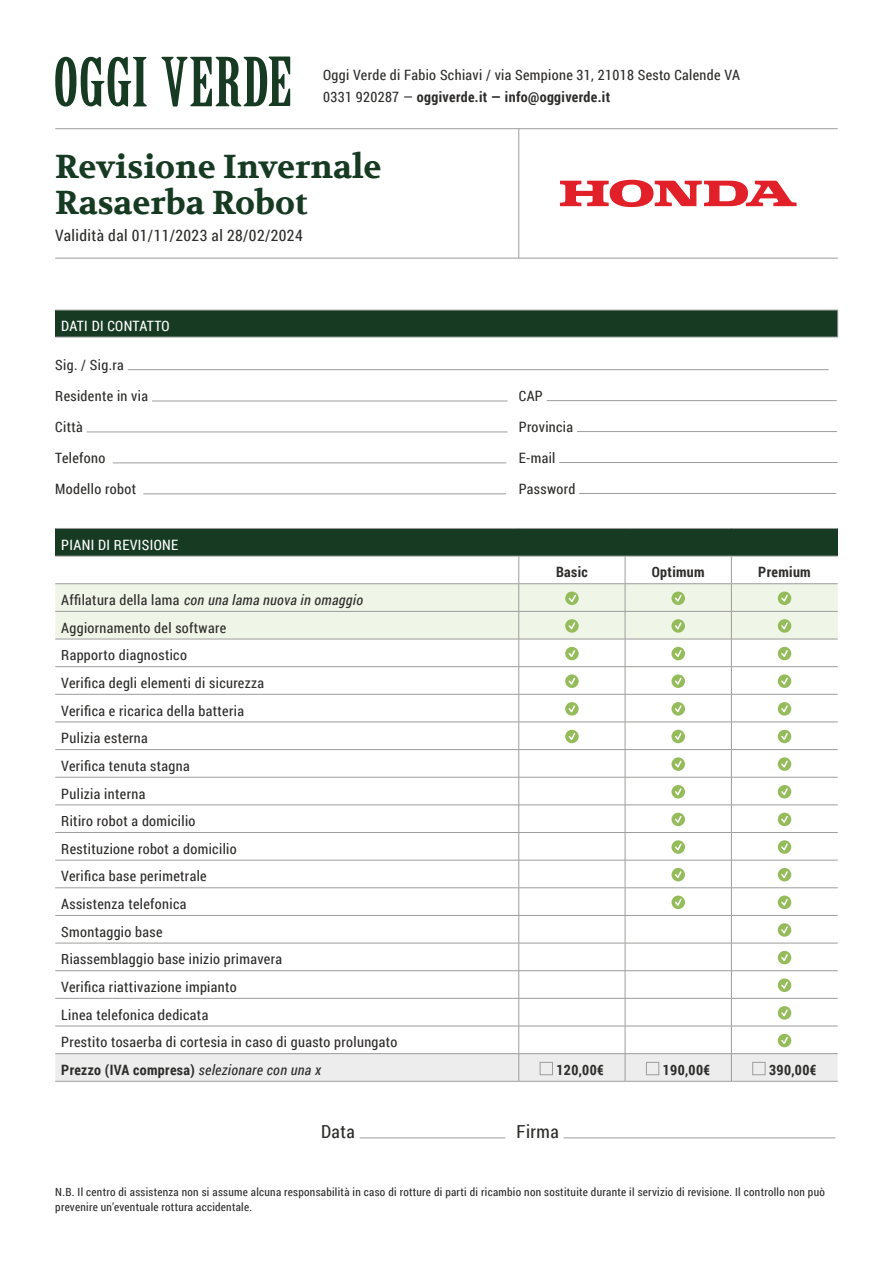
<style>
.page{position:relative;width:893px;height:1263px;background:#fff}
.page>*{position:absolute;margin:0;border:0;box-sizing:border-box;transform-origin:0 0}
.t1{font:700 33px/36px "Volkhov";color:#163a22}
.t2{font:18px "Roboto Condensed";letter-spacing:.025em;color:#2e2d2c}
.t3{font:15.75px "Roboto Condensed";letter-spacing:.025em;color:#2e2d2c}
.t4{font:14.25px/27.6px "Roboto Condensed";letter-spacing:.025em;color:#2e2d2c}
.t5{font:700 14.25px "Roboto Condensed";letter-spacing:.025em;color:#2e2d2c}
.t6{font:14.25px "Roboto Condensed";letter-spacing:.025em;color:#fff}
.t7{font:11.25px/15px "Roboto Condensed";letter-spacing:.025em;color:#2e2d2c}
.s1{font-weight:700}
.s2{font-style:italic}
</style>
<div class="page">
<hr style="left:55px;top:128px;width:783px;height:1px;background:#9d9d9c">
<hr style="left:518px;top:128px;width:1px;height:130px;background:#9d9d9c">
<hr style="left:55px;top:258px;width:783px;height:1px;background:#9d9d9c">
<svg style="left:55px;top:57px;width:92px;height:50px"></svg>
<svg style="left:161px;top:57px;width:129px;height:50px"></svg>
<div style="left:55px;top:528px;width:783px;height:28px;background:#163a22"></div>
<hr style="left:55px;top:528px;width:464px;height:1px;background:#9d9d9c">
<hr style="left:519px;top:528px;width:106px;height:1px;background:#9d9d9c">
<hr style="left:625px;top:528px;width:106px;height:1px;background:#9d9d9c">
<hr style="left:731px;top:528px;width:107px;height:1px;background:#9d9d9c">
<hr style="left:55px;top:1081px;width:464px;height:1px;background:#9d9d9c">
<hr style="left:519px;top:1081px;width:106px;height:1px;background:#9d9d9c">
<hr style="left:625px;top:1081px;width:106px;height:1px;background:#9d9d9c">
<hr style="left:731px;top:1081px;width:107px;height:1px;background:#9d9d9c">
<svg style="left:55px;top:556px;width:783px;height:525px"></svg>
<div style="left:540px;top:1062px;width:13px;height:13px;border:1px solid #9d9d9c"></div>
<div style="left:646px;top:1062px;width:13px;height:13px;border:1px solid #9d9d9c"></div>
<div style="left:752px;top:1062px;width:13px;height:13px;border:1px solid #9d9d9c"></div>
<hr style="left:128px;top:369px;width:701px;height:1px;background:#9d9d9c">
<hr style="left:152px;top:401px;width:356px;height:1px;background:#9d9d9c">
<hr style="left:547px;top:400px;width:290px;height:1px;background:#9d9d9c">
<hr style="left:87px;top:432px;width:421px;height:1px;background:#9d9d9c">
<hr style="left:577px;top:431px;width:260px;height:1px;background:#9d9d9c">
<hr style="left:113px;top:463px;width:393px;height:1px;background:#9d9d9c">
<hr style="left:559px;top:462px;width:279px;height:1px;background:#9d9d9c">
<hr style="left:143px;top:494px;width:363px;height:1px;background:#9d9d9c">
<hr style="left:579px;top:493px;width:257px;height:1px;background:#9d9d9c">
<div style="left:55px;top:310px;width:783px;height:27px;background:#163a22"></div>
<hr style="left:55px;top:310px;width:783px;height:1px;background:#9d9d9c">
<svg style="left:837px;top:310px;width:1px;height:27px"></svg>
<hr style="left:55px;top:337px;width:783px;height:1px;background:#9d9d9c">
<hr style="left:360px;top:1137px;width:145px;height:1px;background:#9d9d9c">
<hr style="left:564px;top:1137px;width:271px;height:1px;background:#9d9d9c">
<svg style="left:560px;top:180px;width:237px;height:27px"></svg>
<p class="t4" style="left:323px;top:63px;width:418px;line-height:22.5px">Oggi Verde di Fabio Schiavi / via Sempione 31, 21018 Sesto Calende VA<br>0331 920287 — <span class="s1">oggiverde.it — info@oggiverde.it</span></p>
<h1 class="t1" style="left:55px;top:150px;width:328px">Revisione Invernale<br>Rasaerba Robot</h1>
<p class="t3" style="left:55px;top:224px;width:249px">Validità dal 01/11/2023 al 28/02/2024</p>
<p class="t6" style="left:61px;top:316px;width:110px">DATI DI CONTATTO</p>
<p class="t4" style="left:55px;top:349px;width:94px;line-height:30.9px">Sig. / Sig.ra<br>Residente in via</p>
<p class="t4" style="left:519px;top:381px;width:26px">CAP</p>
<p class="t4" style="left:55px;top:412px;width:29px">Città</p>
<p class="t4" style="left:519px;top:412px;width:56px">Provincia</p>
<p class="t4" style="left:55px;top:443px;width:52px">Telefono</p>
<p class="t4" style="left:519px;top:443px;width:38px">E-mail</p>
<p class="t4" style="left:55px;top:474px;width:82px">Modello robot</p>
<p class="t4" style="left:519px;top:474px;width:58px">Password</p>
<p class="t6" style="left:61px;top:535px;width:118px">PIANI DI REVISIONE</p>
<p class="t4" style="left:61px;top:586px;width:338px">Affilatura della lama <span class="s2">con una lama nuova in omaggio<br></span>Aggiornamento del software<br>Rapporto diagnostico<br>Verifica degli elementi di sicurezza<br>Verifica e ricarica della batteria<br>Pulizia esterna<br>Verifica tenuta stagna<br>Pulizia interna<br>Ritiro robot a domicilio<br>Restituzione robot a domicilio<br>Verifica base perimetrale<br>Assistenza telefonica<br>Smontaggio base<br>Riassemblaggio base inizio primavera<br>Verifica riattivazione impianto<br>Linea telefonica dedicata<br>Prestito tosaerba di cortesia in caso di guasto prolungato<br><span class="s1">Prezzo (IVA compresa)</span> <span class="s2">selezionare con una x</span></p>
<p class="t5" style="left:556px;top:562px;width:33px">Basic</p>
<p class="t5" style="left:652px;top:562px;width:54px">Optimum</p>
<p class="t5" style="left:758px;top:562px;width:54px">Premium</p>
<p class="t5" style="left:556px;top:1060px;width:49px">120,00€</p>
<p class="t5" style="left:663px;top:1060px;width:49px">190,00€</p>
<p class="t5" style="left:769px;top:1060px;width:49px">390,00€</p>
<p class="t2" style="left:321px;top:1119px;width:35px">Data</p>
<p class="t2" style="left:517px;top:1119px;width:44px">Firma</p>
<p class="t7" style="left:55px;top:1184px;width:771px">N.B. Il centro di assistenza non si assume alcuna responsabilità in caso di rotture di parti di ricambio non sostituite durante il servizio di revisione. Il controllo non può prevenire un’eventuale rottura accidentale.</p>
</div>
